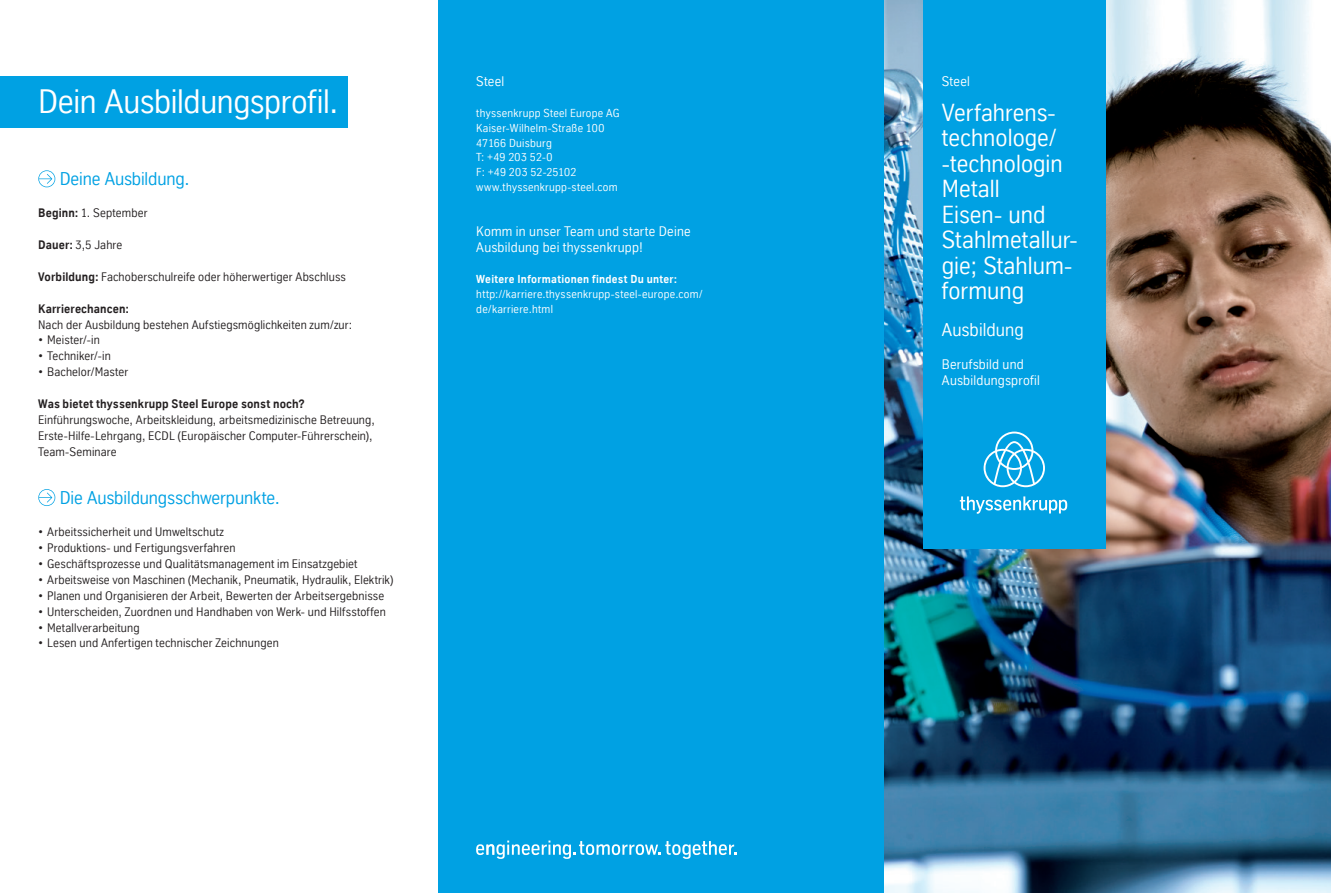
<style>
.page{position:relative;width:1331px;height:893px;background:#fff}
.page>*{position:absolute;margin:0;border:0;box-sizing:border-box;transform-origin:0 0}
.t1{font:33px "TK Type";letter-spacing:-.01em;color:#fff}
.t2{font:24px/25.5px "TK Type";color:#fff}
.t3{font:18px "TK Type";letter-spacing:-.005em;color:#00a1e3}
.t4{font:18px "TK Type";color:#fff}
.t5{font:13.5px/16.5px "TK Type";letter-spacing:.015em;color:#fff}
.t6{font:12px/15.9px "TK Type";letter-spacing:.015em;color:#231f20}
.t7{font:700 12px "TK Type";letter-spacing:.015em;color:#231f20}
.t8{font:11.25px/14.7px "TK Type";letter-spacing:.025em;color:#fff}
.t9{font:700 11.25px "TK Type";letter-spacing:.03em;color:#fff}
.s1{font-weight:700}
</style>
<div class="page">
<div style="left:438px;top:0;width:446px;height:893px;background:#00a1e3"></div>
<img style="left:884px;top:0;width:447px;height:893px">
<svg style="left:476px;top:840px;width:260px;height:19px"></svg>
<div style="left:0;top:77px;width:348px;height:51px;background:#00a1e3"></div>
<div style="left:923px;top:0;width:183px;height:549px;background:#00a1e3"></div>
<svg style="left:983px;top:432px;width:62px;height:55px"></svg>
<svg style="left:960px;top:496px;width:107px;height:18px"></svg>
<svg style="left:38px;top:170px;width:17px;height:17px"></svg>
<svg style="left:38px;top:489px;width:17px;height:17px"></svg>
<h1 class="t1" style="left:38px;top:83px;width:302px">Dein Ausbildungsprofil.</h1>
<h3 class="t3" style="left:60px;top:169px;width:131px">Deine Ausbildung.</h3>
<p class="t6" style="left:38px;top:205px;width:111px"><span class="s1">Beginn:</span> 1. September</p>
<p class="t6" style="left:38px;top:237px;width:86px"><span class="s1">Dauer:</span> 3,5 Jahre</p>
<p class="t6" style="left:38px;top:269px;width:309px"><span class="s1">Vorbildung:</span> Fachoberschulreife oder höherwertiger Abschluss</p>
<p class="t7" style="left:38px;top:302px;width:92px">Karrierechancen:</p>
<p class="t6" style="left:38px;top:316px;width:316px">Nach der Ausbildung bestehen Aufstiegsmöglichkeiten zum/zur:</p>
<p class="t6" style="left:38px;top:332px;width:63px">• Meister/-in</p>
<p class="t6" style="left:38px;top:348px;width:74px">• Techniker/-in</p>
<p class="t6" style="left:38px;top:364px;width:92px">• Bachelor/Master</p>
<p class="t7" style="left:38px;top:397px;width:268px">Was bietet thyssenkrupp Steel Europe sonst noch?</p>
<p class="t6" style="left:38px;top:412px;width:338px">Einführungswoche, Arbeitskleidung, arbeitsmedizinische Betreuung,<br>Erste-Hilfe-Lehrgang, ECDL (Europäischer Computer-Führerschein),<br>Team-Seminare</p>
<h3 class="t3" style="left:60px;top:488px;width:222px">Die Ausbildungsschwerpunkte.</h3>
<p class="t6" style="left:38px;top:524px;width:187px">• Arbeitssicherheit und Umweltschutz</p>
<p class="t6" style="left:38px;top:540px;width:199px">• Produktions- und Fertigungsverfahren</p>
<p class="t6" style="left:38px;top:556px;width:321px">• Geschäftsprozesse und Qualitätsmanagement im Einsatzgebiet</p>
<p class="t6" style="left:38px;top:571px;width:357px">• Arbeitsweise von Maschinen (Mechanik, Pneumatik, Hydraulik, Elektrik)</p>
<p class="t6" style="left:38px;top:587px;width:348px">• Planen und Organisieren der Arbeit, Bewerten der Arbeitsergebnisse</p>
<p class="t6" style="left:38px;top:603px;width:349px">• Unterscheiden, Zuordnen und Handhaben von Werk- und Hilfsstoffen</p>
<p class="t6" style="left:38px;top:619px;width:103px">• Metallverarbeitung</p>
<p class="t6" style="left:38px;top:635px;width:242px">• Lesen und Anfertigen technischer Zeichnungen</p>
<p class="t5" style="left:476px;top:73px;width:29px">Steel</p>
<p class="t8" style="left:476px;top:106px;width:145px">thyssenkrupp Steel Europe AG<br>Kaiser-Wilhelm-Straße 100<br>47166 Duisburg<br>T: +49 203 52-0<br>F: +49 203 52-25102 www.thyssenkrupp-steel.com</p>
<p class="t5" style="left:476px;top:223px;width:216px">Komm in unser Team und starte Deine<br>Ausbildung bei thyssenkrupp!</p>
<p class="t9" style="left:476px;top:273px;width:202px">Weitere Informationen findest Du unter:</p>
<p class="t8" style="left:476px;top:287px;width:228px">http://karriere.thyssenkrupp-steel-europe.com/ de/karriere.html</p>
<p class="t5" style="left:942px;top:73px;width:29px">Steel</p>
<h2 class="t2" style="left:942px;top:100px;width:137px">Verfahrens&shy;technologe/ -technologin<br>Metall<br>Eisen- und<br>Stahlmetallur&shy;gie; Stahlum&shy;formung</h2>
<h3 class="t4" style="left:942px;top:320px;width:83px">Ausbildung</h3>
<p class="t5" style="left:942px;top:356px;width:99px">Berufsbild und<br>Ausbildungsprofil</p>
</div>
